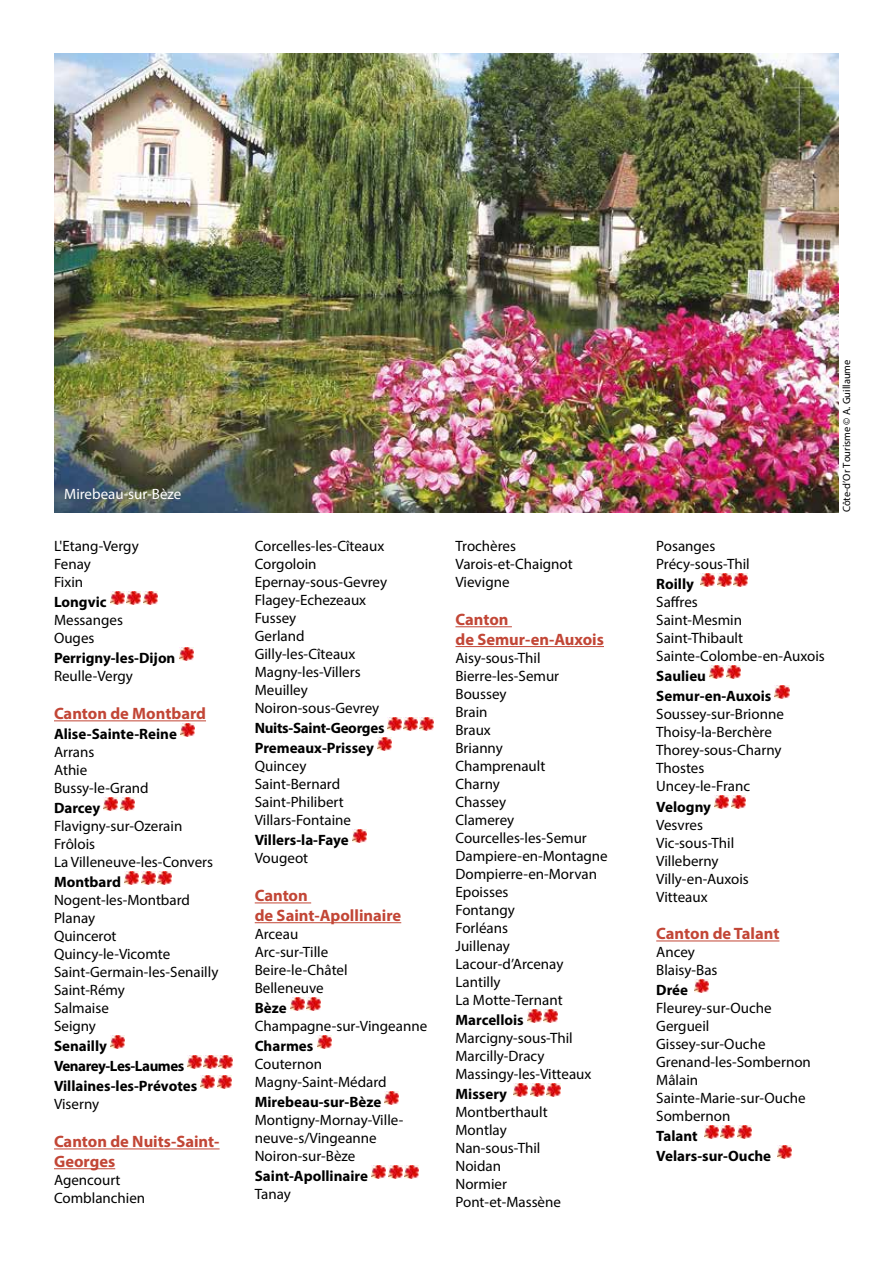
<style>
.page{position:relative;width:893px;height:1263px;background:#fff}
.page>*{position:absolute;margin:0;border:0;box-sizing:border-box;transform-origin:0 0}
.t1{font:700 16.5px/19.8px "Myriad Pro";color:#c24636}
.t2{font:15px/18px "Myriad Pro";color:#000}
.t3{font:700 15px/20.1px "Myriad Pro";color:#000}
.t4{font:15px "Myriad Pro";color:#fff}
.t5{font:10.5px "Myriad Pro";color:#000}
</style>
<div class="page">
<hr style="left:54px;top:720px;width:152px;height:1px;background:#c24636">
<hr style="left:54px;top:1148px;width:166px;height:1px;background:#c24636">
<hr style="left:54px;top:1168px;width:61px;height:1px;background:#c24636">
<svg style="left:124px;top:591px;width:1px;height:12px"></svg>
<img style="left:110px;top:591px;width:14px;height:14px">
<img style="left:127px;top:591px;width:14px;height:14px">
<svg style="left:157px;top:591px;width:1px;height:12px"></svg>
<img style="left:143px;top:591px;width:14px;height:14px">
<svg style="left:193px;top:647px;width:1px;height:12px"></svg>
<img style="left:179px;top:647px;width:14px;height:14px">
<svg style="left:180px;top:723px;width:11px;height:14px"></svg>
<img style="left:181px;top:723px;width:14px;height:13px">
<img style="left:104px;top:797px;width:14px;height:14px">
<svg style="left:134px;top:797px;width:1px;height:12px"></svg>
<img style="left:120px;top:797px;width:14px;height:14px">
<img style="left:125px;top:871px;width:14px;height:14px">
<svg style="left:155px;top:871px;width:1px;height:12px"></svg>
<img style="left:141px;top:871px;width:14px;height:14px">
<img style="left:158px;top:871px;width:14px;height:14px">
<img style="left:111px;top:1035px;width:14px;height:14px">
<svg style="left:201px;top:1055px;width:1px;height:12px"></svg>
<img style="left:187px;top:1055px;width:14px;height:14px">
<svg style="left:217px;top:1055px;width:1px;height:12px"></svg>
<img style="left:203px;top:1055px;width:14px;height:14px">
<img style="left:219px;top:1055px;width:14px;height:14px">
<img style="left:201px;top:1076px;width:14px;height:13px">
<svg style="left:217px;top:1075px;width:15px;height:12px"></svg>
<img style="left:217px;top:1076px;width:14px;height:13px">
<hr style="left:255px;top:902px;width:56px;height:1px;background:#c24636">
<hr style="left:255px;top:922px;width:146px;height:1px;background:#c24636">
<img style="left:388px;top:717px;width:14px;height:14px">
<img style="left:404px;top:717px;width:14px;height:14px">
<img style="left:420px;top:717px;width:14px;height:14px">
<img style="left:378px;top:737px;width:14px;height:14px">
<svg style="left:352px;top:829px;width:15px;height:12px"></svg>
<img style="left:352px;top:830px;width:14px;height:13px">
<svg style="left:292px;top:997px;width:13px;height:14px"></svg>
<img style="left:290px;top:997px;width:14px;height:13px">
<svg style="left:306px;top:997px;width:11px;height:14px"></svg>
<img style="left:307px;top:997px;width:14px;height:13px">
<svg style="left:319px;top:1035px;width:13px;height:14px"></svg>
<img style="left:317px;top:1035px;width:14px;height:13px">
<svg style="left:384px;top:1091px;width:11px;height:14px"></svg>
<img style="left:385px;top:1091px;width:14px;height:13px">
<svg style="left:371px;top:1165px;width:11px;height:14px"></svg>
<img style="left:372px;top:1165px;width:14px;height:13px">
<svg style="left:390px;top:1165px;width:13px;height:14px"></svg>
<img style="left:388px;top:1165px;width:14px;height:13px">
<svg style="left:404px;top:1165px;width:11px;height:14px"></svg>
<img style="left:405px;top:1165px;width:14px;height:13px">
<hr style="left:455px;top:626px;width:57px;height:1px;background:#c24636">
<hr style="left:455px;top:646px;width:149px;height:1px;background:#c24636">
<svg style="left:529px;top:1009px;width:13px;height:14px"></svg>
<img style="left:527px;top:1009px;width:14px;height:13px">
<svg style="left:543px;top:1009px;width:11px;height:14px"></svg>
<img style="left:544px;top:1009px;width:14px;height:13px">
<svg style="left:513px;top:1083px;width:11px;height:14px"></svg>
<img style="left:514px;top:1083px;width:14px;height:13px">
<svg style="left:532px;top:1083px;width:13px;height:14px"></svg>
<img style="left:530px;top:1083px;width:14px;height:13px">
<svg style="left:546px;top:1083px;width:11px;height:14px"></svg>
<img style="left:547px;top:1083px;width:14px;height:13px">
<hr style="left:656px;top:940px;width:123px;height:1px;background:#c24636">
<img style="left:701px;top:573px;width:14px;height:14px">
<svg style="left:731px;top:573px;width:1px;height:12px"></svg>
<img style="left:717px;top:573px;width:14px;height:14px">
<img style="left:733px;top:573px;width:15px;height:14px">
<img style="left:710px;top:665px;width:14px;height:14px">
<svg style="left:740px;top:665px;width:1px;height:12px"></svg>
<img style="left:726px;top:665px;width:14px;height:14px">
<svg style="left:774px;top:685px;width:16px;height:13px"></svg>
<img style="left:775px;top:686px;width:14px;height:13px">
<img style="left:715px;top:796px;width:14px;height:13px">
<svg style="left:731px;top:795px;width:15px;height:12px"></svg>
<img style="left:731px;top:796px;width:14px;height:13px">
<img style="left:695px;top:979px;width:14px;height:14px">
<svg style="left:718px;top:1125px;width:1px;height:12px"></svg>
<img style="left:704px;top:1125px;width:14px;height:14px">
<img style="left:721px;top:1125px;width:14px;height:14px">
<svg style="left:751px;top:1125px;width:1px;height:12px"></svg>
<img style="left:737px;top:1125px;width:14px;height:14px">
<img style="left:778px;top:1145px;width:14px;height:14px">
<img style="left:54px;top:54px;width:785px;height:458px">
<p class="t4" style="left:64px;top:484px;width:119px">Mirebeau-sur-Bèze</p>
<p class="t2" style="left:54px;top:537px;width:86px">L'Etang-Vergy<br>Fenay<br>Fixin</p>
<p class="t3" style="left:54px;top:592px;width:54px">Longvic</p>
<p class="t2" style="left:54px;top:611px;width:70px">Messanges<br>Ouges</p>
<p class="t3" style="left:54px;top:648px;width:123px">Perrigny-les-Dijon</p>
<p class="t2" style="left:54px;top:667px;width:80px">Reulle-Vergy</p>
<p class="t1" style="left:54px;top:703px;width:154px">Canton de Montbard</p>
<p class="t3" style="left:54px;top:724px;width:124px">Alise-Sainte-Reine</p>
<p class="t2" style="left:54px;top:743px;width:96px">Arrans<br>Athie<br>Bussy-le-Grand</p>
<p class="t3" style="left:54px;top:798px;width:48px">Darcey</p>
<p class="t2" style="left:54px;top:817px;width:161px">Flavigny-sur-Ozerain<br>Frôlois<br>La Villeneuve-les-Convers</p>
<p class="t3" style="left:54px;top:872px;width:69px">Montbard</p>
<p class="t2" style="left:54px;top:891px;width:166px">Nogent-les-Montbard<br>Planay<br>Quincerot<br>Quincy-le-Vicomte<br>Saint-Germain-les-Senailly<br>Saint-Rémy<br>Salmaise<br>Seigny</p>
<p class="t3" style="left:54px;top:1036px;width:145px">Senailly<br>Venarey-Les-Laumes<br>Villaines-les-Prévotes</p>
<p class="t2" style="left:54px;top:1095px;width:47px">Viserny</p>
<p class="t1" style="left:54px;top:1131px;width:167px">Canton de Nuits-Saint-<br>Georges</p>
<p class="t2" style="left:54px;top:1171px;width:93px">Agencourt<br>Comblanchien</p>
<p class="t2" style="left:255px;top:537px;width:134px">Corcelles-les-Cîteaux<br>Corgoloin<br>Epernay-sous-Gevrey<br>Flagey-Echezeaux<br>Fussey<br>Gerland<br>Gilly-les-Cîteaux<br>Magny-les-Villers<br>Meuilley<br>Noiron-sous-Gevrey</p>
<p class="t3" style="left:255px;top:718px;width:131px">Nuits-Saint-Georges<br>Premeaux-Prissey</p>
<p class="t2" style="left:255px;top:757px;width:98px">Quincey<br>Saint-Bernard<br>Saint-Philibert<br>Villars-Fontaine</p>
<p class="t3" style="left:255px;top:830px;width:95px">Villers-la-Faye</p>
<p class="t2" style="left:255px;top:849px;width:55px">Vougeot</p>
<p class="t1" style="left:255px;top:885px;width:148px">Canton<br>de Saint-Apollinaire</p>
<p class="t2" style="left:255px;top:925px;width:94px">Arceau<br>Arc-sur-Tille<br>Beire-le-Châtel<br>Belleneuve</p>
<p class="t3" style="left:255px;top:997px;width:33px">Bèze</p>
<p class="t2" style="left:255px;top:1017px;width:174px">Champagne-sur-Vingeanne</p>
<p class="t3" style="left:255px;top:1035px;width:60px">Charmes</p>
<p class="t2" style="left:255px;top:1055px;width:133px">Couternon<br>Magny-Saint-Médard</p>
<p class="t3" style="left:255px;top:1091px;width:128px">Mirebeau-sur-Bèze</p>
<p class="t2" style="left:255px;top:1111px;width:150px">Montigny-Mornay-Ville&shy;neuve-s/Vingeanne<br>Noiron-sur-Bèze</p>
<p class="t3" style="left:255px;top:1166px;width:115px">Saint-Apollinaire</p>
<p class="t2" style="left:255px;top:1185px;width:38px">Tanay</p>
<p class="t2" style="left:455px;top:537px;width:119px">Trochères<br>Varois-et-Chaignot<br>Vievigne</p>
<p class="t1" style="left:455px;top:609px;width:150px">Canton<br>de Semur-en-Auxois</p>
<p class="t2" style="left:455px;top:649px;width:154px">Aisy-sous-Thil<br>Bierre-les-Semur<br>Boussey<br>Brain<br>Braux<br>Brianny<br>Champrenault<br>Charny<br>Chassey<br>Clamerey<br>Courcelles-les-Semur<br>Dampiere-en-Montagne<br>Dompierre-en-Morvan<br>Epoisses<br>Fontangy<br>Forléans<br>Juillenay<br>Lacour-d’Arcenay<br>Lantilly<br>La Motte-Ternant</p>
<p class="t3" style="left:455px;top:1009px;width:70px">Marcellois</p>
<p class="t2" style="left:455px;top:1029px;width:137px">Marcigny-sous-Thil<br>Marcilly-Dracy<br>Massingy-les-Vitteaux</p>
<p class="t3" style="left:455px;top:1083px;width:53px">Missery</p>
<p class="t2" style="left:455px;top:1103px;width:107px">Montberthault<br>Montlay<br>Nan-sous-Thil<br>Noidan<br>Normier<br>Pont-et-Massène</p>
<p class="t2" style="left:656px;top:537px;width:95px">Posanges<br>Précy-sous-Thil</p>
<p class="t3" style="left:656px;top:574px;width:39px">Roilly</p>
<p class="t2" style="left:656px;top:593px;width:170px">Saffres<br>Saint-Mesmin<br>Saint-Thibault<br>Sainte-Colombe-en-Auxois</p>
<p class="t3" style="left:656px;top:666px;width:117px">Saulieu<br>Semur-en-Auxois</p>
<p class="t2" style="left:656px;top:705px;width:129px">Soussey-sur-Brionne<br>Thoisy-la-Berchère<br>Thorey-sous-Charny<br>Thostes<br>Uncey-le-Franc</p>
<p class="t3" style="left:656px;top:796px;width:56px">Velogny</p>
<p class="t2" style="left:656px;top:815px;width:94px">Vesvres<br>Vic-sous-Thil<br>Villeberny<br>Villy-en-Auxois<br>Vitteaux</p>
<p class="t1" style="left:656px;top:923px;width:125px">Canton de Talant</p>
<p class="t2" style="left:656px;top:943px;width:63px">Ancey<br>Blaisy-Bas</p>
<p class="t3" style="left:656px;top:980px;width:33px">Drée</p>
<p class="t2" style="left:656px;top:999px;width:156px">Fleurey-sur-Ouche<br>Gergueil<br>Gissey-sur-Ouche<br>Grenand-les-Sombernon<br>Mâlain<br>Sainte-Marie-sur-Ouche<br>Sombernon</p>
<p class="t3" style="left:656px;top:1126px;width:116px">Talant<br>Velars-sur-Ouche</p>
<p class="t5" style="left:840px;top:512px;width:154px;rotate:-90deg">Côte-d’Or Tourisme © A. Guillaume</p>
</div>
